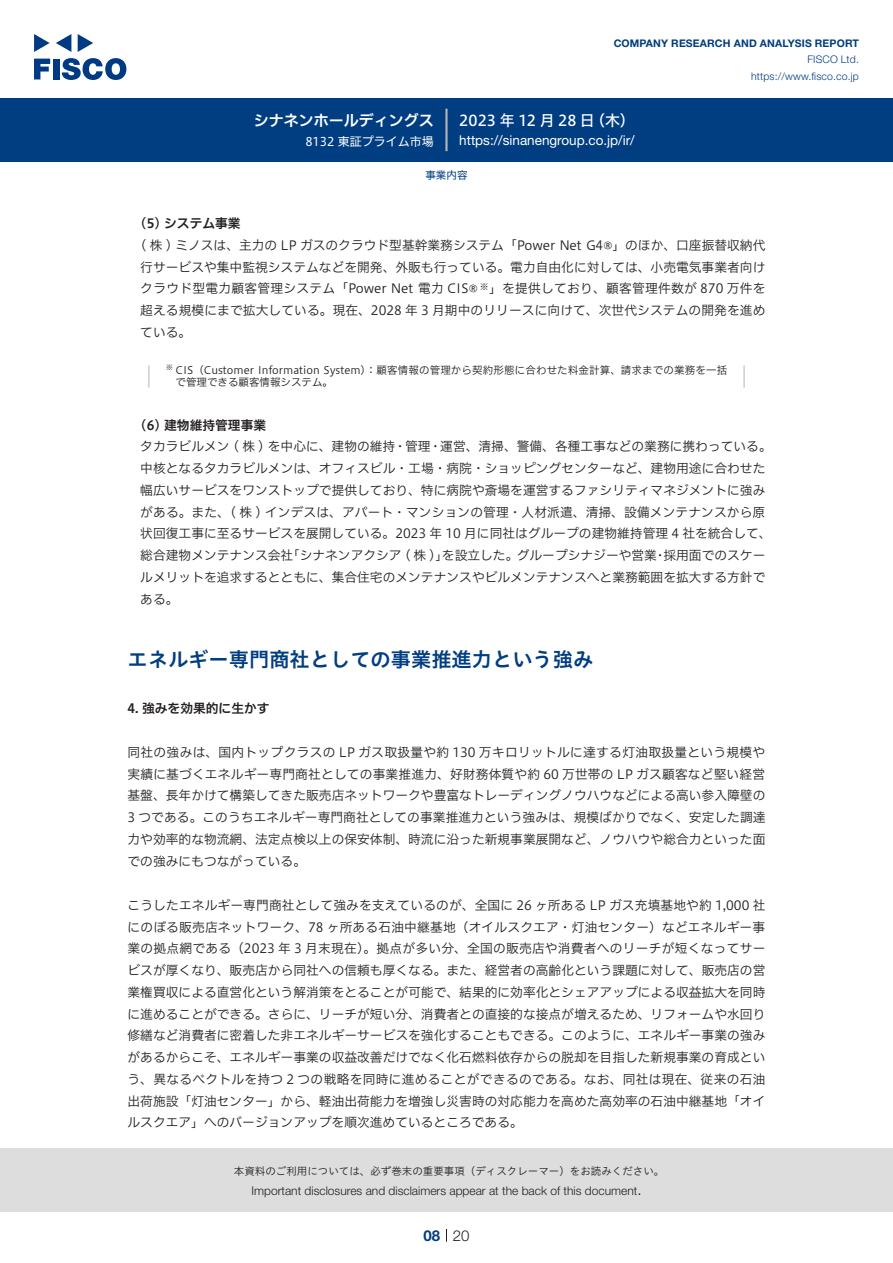
<style>
.page{position:relative;width:893px;height:1263px;background:#fff}
.page>*{position:absolute;margin:0;border:0;box-sizing:border-box;transform-origin:0 0}
.t1{font:20.25px "Hiragino UD Sans Std W6";color:#003d81}
.t2{font:15px "Hiragino UD Sans F Std N W5";letter-spacing:.01em;color:#fff}
.t3{font:15px "Hiragino UD Sans F Std N W6";color:#fff}
.t4{font:300 15px "Helvetica Neue LT Std";color:#231f20}
.t5{font:700 15px "Helvetica Neue LT Std";color:#003d81}
.t6{font:13.5px "Helvetica Neue LT Std";color:#fff}
.t7{font:12.75px/21.8px "Hiragino UD Sans F Std N W3";color:#231f20;text-align:justify}
.t8{font:12.75px "Hiragino UD Sans F Std N W6";color:#231f20}
.t9{font:300 12px "Helvetica Neue LT Std";color:#231f20}
.t10{font:12px "Hiragino UD Sans F Std N W4";color:#fff}
.t11{font:10.5px "Hiragino UD Sans F Std N W3";color:#231f20}
.t12{font:10.5px "Hiragino UD Sans Std W3";color:#231f20}
.t13{font:700 10.5px "Helvetica Neue LT Std";letter-spacing:.015em;color:#003d81}
.t14{font:300 10.5px/16.5px "Helvetica Neue LT Std";letter-spacing:.015em;color:#003d81;text-align:right}
.t15{font:10.5px "Hiragino UD Sans F Std N W4";color:#003d81}
.t16{font:7.35px "Hiragino UD Sans F Std N W3";color:#231f20}
</style>
<div class="page">
<div style="left:0;top:1148px;width:893px;height:64px;background:#ddd"></div>
<svg style="left:34px;top:59px;width:16px;height:20px"></svg>
<div style="left:53px;top:59px;width:6px;height:20px;background:#003a83"></div>
<svg style="left:62px;top:58px;width:64px;height:22px"></svg>
<svg style="left:34px;top:34px;width:16px;height:18px"></svg>
<svg style="left:78px;top:34px;width:15px;height:18px"></svg>
<svg style="left:56px;top:34px;width:15px;height:18px"></svg>
<div style="left:0;top:98px;width:893px;height:64px;background:#003d81"></div>
<hr style="left:445px;top:109px;width:3px;height:42px;background:#b5b5b6">
<svg style="left:446px;top:1229px;width:1px;height:13px"></svg>
<hr style="left:148px;top:365px;width:2px;height:23px;background:#d3d3d3">
<hr style="left:743px;top:365px;width:2px;height:23px;background:#d3d3d3">
<p class="t3" style="left:254px;top:109px;width:182px">シナネンホールディングス</p>
<p class="t10" style="left:305px;top:132px;width:130px">8132 東証プライム市場</p>
<p class="t13" style="left:614px;top:37px;width:247px">COMPANY RESEARCH AND ANALYSIS REPORT</p>
<p class="t14" style="left:751px;top:51px;width:109px">FISCO Ltd. https://www.fisco.co j p.</p>
<p class="t2" style="left:590px;top:109px;width:46px">（木(</p>
<p class="t2" style="left:459px;top:109px;width:137px">2023 年 12 月 28 日</p>
<p class="t6" style="left:459px;top:132px;width:177px">https://sinanengroup. c o j p. /i r/</p>
<p class="t15" style="left:425px;top:167px;width:43px">事業内容</p>
<p class="t8" style="left:140px;top:214px;width:102px">5( ) システム事業</p>
<p class="t7" style="left:140px;top:233px;width:627px">( 株 ) ミノスは、主力の LP ガスのクラウド型基幹業務システム「Power Net G4®」のほか、口座振替収納代行サービスや集中監視システムなどを開発、外販も行っている。電力自由化に対しては、小売電気事業者向けクラウド型電力顧客管理システム「Power Net 電力 CIS® <sup>※</sup>」を提供しており、顧客管理件数が 870 万件を超える規模にまで拡大している。現在、2028 年 3 月期中のリリースに向けて、次世代システムの開発を進めている。</p>
<p class="t11" style="left:176px;top:362px;width:553px">CIS（Customer Information System ：）顧客情報の管理から契約形態に合わせた料金計算、請求までの業務を一括</p>
<p class="t16" style="left:166px;top:362px;width:9px">※</p>
<p class="t11" style="left:176px;top:374px;width:159px">で管理できる顧客情報システム。</p>
<p class="t8" style="left:140px;top:415px;width:127px">6( ) 建物維持管理事業</p>
<p class="t7" style="left:140px;top:435px;width:633px">タカラビルメン ( 株 ) を中心に、建物の維持・管理・運営、清掃、警備、各種工事などの業務に携わっている。</p>
<p class="t7" style="left:140px;top:457px;width:627px">中核となるタカラビルメンは、オフィスビル・工場・病院・ショッピングセンターなど、建物用途に合わせた</p>
<p class="t7" style="left:140px;top:478px;width:627px">幅広いサービスをワンストップで提供しており、特に病院や斎場を運営するファシリティマネジメントに強み</p>
<p class="t7" style="left:140px;top:500px;width:626px">がある。また、( 株 ) インデスは、アパート・マンションの管理・人材派遣、清掃、設備メンテナンスから原</p>
<p class="t7" style="left:140px;top:522px;width:633px">状回復工事に至るサービスを展開している。2023 年 10 月に同社はグループの建物維持管理 4 社を統合して、</p>
<p class="t7" style="left:663px;top:544px;width:103px">採用面でのスケー</p>
<p class="t7" style="left:442px;top:544px;width:217px">を設立した。グループシナジーや営業</p>
<p class="t7" style="left:287px;top:544px;width:163px">「シナネンアクシア ( 株 )」</p>
<p class="t7" style="left:140px;top:544px;width:627px;text-align:left">総合建物メンテナンス会社<br>ルメリットを追求するとともに、集合住宅のメンテナンスやビルメンテナンスへと業務範囲を拡大する方針である。</p>
<p class="t7" style="left:654px;top:544px;width:14px">・</p>
<h1 class="t1" style="left:128px;top:643px;width:467px">エネルギー専門商社としての事業推進力という強み</h1>
<p class="t8" style="left:128px;top:698px;width:144px">4. 強みを効果的に生かす</p>
<p class="t7" style="left:128px;top:740px;width:639px">同社の強みは、国内トップクラスの LP ガス取扱量や約 130 万キロリットルに達する灯油取扱量という規模や実績に基づくエネルギー専門商社としての事業推進力、好財務体質や約 60 万世帯の LP ガス顧客など堅い経営基盤、長年かけて構築してきた販売店ネットワークや豊富なトレーディングノウハウなどによる高い参入障壁の3 つである。このうちエネルギー専門商社としての事業推進力という強みは、規模ばかりでなく、安定した調達力や効率的な物流網、法定点検以上の保安体制、時流に沿った新規事業展開など、ノウハウや総合力といった面での強みにもつながっている。</p>
<p class="t7" style="left:128px;top:893px;width:639px">こうしたエネルギー専門商社として強みを支えているのが、全国に 26 ヶ所ある LP ガス充填基地や約 1,000 社にのぼる販売店ネットワーク、78 ヶ所ある石油中継基地（オイルスクエア・灯油センター）などエネルギー事業の拠点網である（2023 年 3 月末現在）。拠点が多い分、全国の販売店や消費者へのリーチが短くなってサービスが厚くなり、販売店から同社への信頼も厚くなる。また、経営者の高齢化という課題に対して、販売店の営業権買収による直営化という解消策をとることが可能で、結果的に効率化とシェアアップによる収益拡大を同時に進めることができる。さらに、リーチが短い分、消費者との直接的な接点が増えるため、リフォームや水回り修繕など消費者に密着した非エネルギーサービスを強化することもできる。このように、エネルギー事業の強みがあるからこそ、エネルギー事業の収益改善だけでなく化石燃料依存からの脱却を目指した新規事業の育成という、異なるベクトルを持つ 2 つの戦略を同時に進めることができるのである。なお、同社は現在、従来の石油出荷施設「灯油センター」から、軽油出荷能力を増強し災害時の対応能力を高めた高効率の石油中継基地「オイルスクエア」へのバージョンアップを順次進めているところである。</p>
<p class="t12" style="left:234px;top:1163px;width:432px">本資料のご利用については、必ず巻末の重要事項（ディスクレーマー）をお読みください。</p>
<p class="t4" style="left:637px;top:1180px;width:6px">.</p>
<p class="t9" style="left:251px;top:1183px;width:387px">Important disclosures and disclaimers appear at the back of this document</p>
<p class="t5" style="left:423px;top:1226px;width:18px">08</p>
<p class="t4" style="left:453px;top:1226px;width:18px">20</p>
</div>
